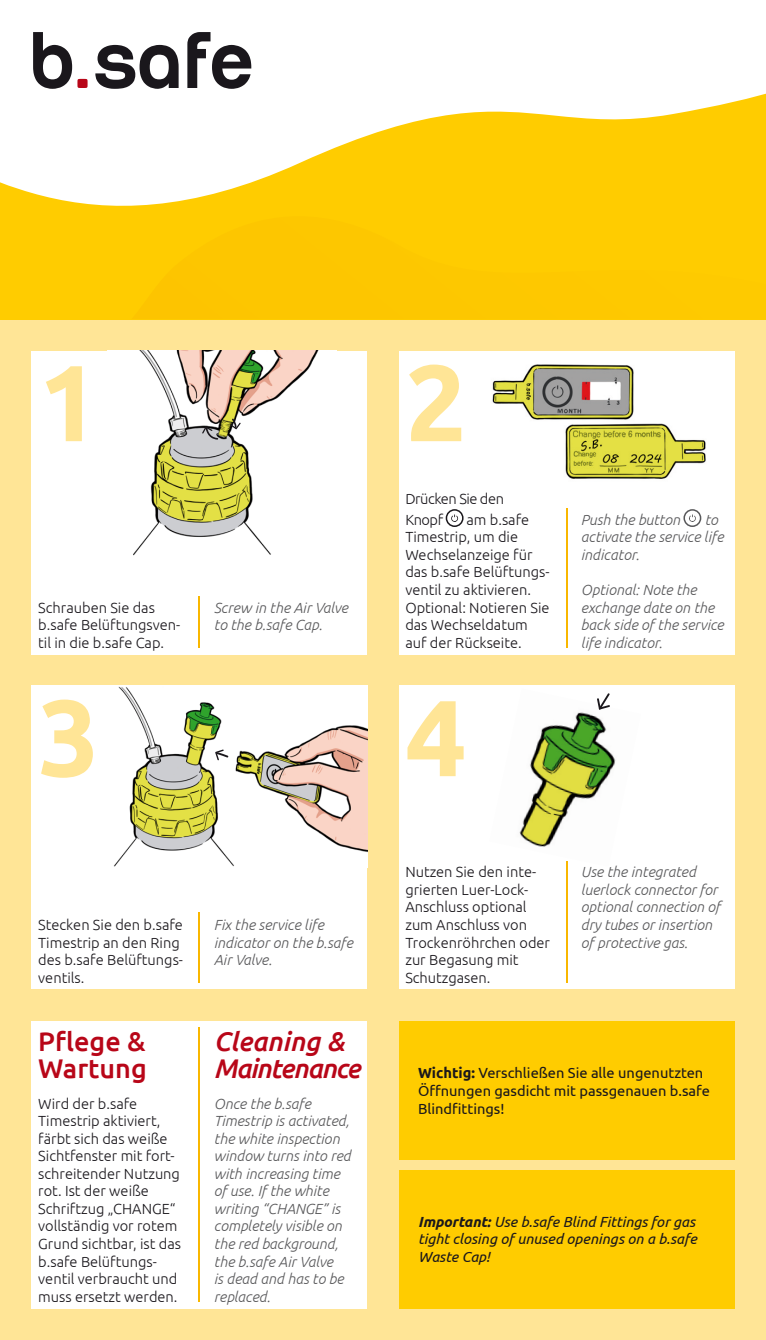
<style>
.page{position:relative;width:766px;height:1340px;background:#fff}
.page>*{position:absolute;margin:0;border:0;box-sizing:border-box;transform-origin:0 0}
.t1{font:700 108px "Ubuntu";color:#ffe596}
.t2{font:italic 500 27px/27px "Ubuntu";letter-spacing:-.04em;color:#b80618}
.t3{font:500 27px/27px "Ubuntu";color:#b80618}
.t4{font:300 14.62px/17.6px "Ubuntu";color:#1a171c}
.t5{font:italic 300 14.62px/17.6px "Ubuntu";color:#58585a}
.t6{font:14.62px/17.6px "Ubuntu";color:#1a171c}
.t7{font:italic 14.62px/17.6px "Ubuntu";color:#1a171c}
.t8{font:300 14.62px/20.7px "Ubuntu";letter-spacing:-.03em;color:#1a171c}
.s1{font-weight:700}
</style>
<div class="page">
<div style="left:0;top:319px;width:765px;height:1020px;background:#ffe596"></div>
<svg style="left:0;top:60px;width:765px;height:259px;fill:#fc0"></svg>
<div style="left:131px;top:216px;width:634px;height:103px;background:#fec900"></div>
<svg style="left:187px;top:32px;width:64px;height:57px"></svg>
<svg style="left:95px;top:45px;width:83px;height:44px"></svg>
<svg style="left:33px;top:32px;width:55px;height:57px"></svg>
<div style="left:399px;top:1020px;width:334px;height:287px;background:#fc0"></div>
<div style="left:399px;top:1159px;width:334px;height:10px;background:#ffe596"></div>
<div style="left:32px;top:351px;width:335px;height:303px;background:#fff"></div>
<hr style="left:199px;top:596px;width:1px;height:51px;background:#f9b700">
<img style="left:133px;top:351px;width:185px;height:205px">
<svg style="left:230px;top:418px;width:10px;height:11px"></svg>
<svg style="left:202px;top:426px;width:16px;height:13px"></svg>
<div style="left:399px;top:351px;width:334px;height:303px;background:#fff"></div>
<img style="left:492px;top:364px;width:142px;height:56px">
<img style="left:565px;top:423px;width:141px;height:56px">
<svg style="left:445px;top:509px;width:18px;height:18px"></svg>
<hr style="left:565px;top:508px;width:2px;height:139px;background:#f9b700">
<svg style="left:683px;top:509px;width:18px;height:18px"></svg>
<div style="left:32px;top:686px;width:335px;height:303px;background:#fff"></div>
<hr style="left:199px;top:912px;width:1px;height:70px;background:#f9b700">
<img style="left:114px;top:686px;width:253px;height:181px">
<svg style="left:215px;top:749px;width:13px;height:11px"></svg>
<div style="left:399px;top:686px;width:334px;height:303px;background:#fff"></div>
<hr style="left:565px;top:861px;width:2px;height:121px;background:#f9b700">
<img style="left:519px;top:709px;width:97px;height:157px">
<svg style="left:597px;top:693px;width:13px;height:16px"></svg>
<div style="left:32px;top:1020px;width:335px;height:287px;background:#fff"></div>
<hr style="left:199px;top:1027px;width:1px;height:274px;background:#f9b700">
<h1 class="t1" style="left:38px;top:337px;width:63px">1</h1>
<p class="t4" style="left:38px;top:598px;width:143px">Schrauben Sie das b.safe Belüftungsven&shy;til in die b.safe Cap.</p>
<p class="t5" style="left:214px;top:598px;width:136px">Screw in the Air Valve to the b.safe Cap.</p>
<h1 class="t1" style="left:38px;top:672px;width:63px">3</h1>
<p class="t4" style="left:38px;top:915px;width:146px">Stecken Sie den b.safe<br>Timestrip an den Ring des b.safe Belüftungs&shy;ventils.</p>
<p class="t5" style="left:214px;top:915px;width:140px">Fix the service life indicator on the b.safe<br>Air Valve.</p>
<h2 class="t3" style="left:38px;top:1027px;width:110px">Pflege &amp;<br>Wartung</h2>
<p class="t4" style="left:38px;top:1094px;width:144px">Wird der b.safe<br>Timestrip aktiviert, färbt sich das weiße<br>Sichtfenster mit fort&shy;schreitender Nutzung rot. Ist der weiße<br>Schriftzug „CHANGE“ vollständig vor rotem<br>Grund sichtbar, ist das b.safe Belüftungs&shy;ventil verbraucht und muss ersetzt werden.</p>
<h2 class="t2" style="left:214px;top:1027px;width:148px">Cleaning &amp;<br>Maintenance</h2>
<p class="t5" style="left:214px;top:1094px;width:138px">Once the b.safe<br>Timestrip is activated, the white inspection window turns into red with increasing time of use. If the white writing “CHANGE” is completely visible on the red background, the b.safe Air Valve<br>is dead and has to be replaced.</p>
<h1 class="t1" style="left:405px;top:337px;width:63px">2</h1>
<p class="t8" style="left:405px;top:488px;width:100px">Drücken Sie den<br>Knopf</p>
<p class="t4" style="left:405px;top:510px;width:146px;text-indent:61px">am b.safe<br>Timestrip, um die<br>Wechselanzeige für das b.safe Belüftungs&shy;ventil zu aktivieren.<br>Optional: Notieren Sie das Wechseldatum auf der Rückseite.</p>
<p class="t5" style="left:580px;top:510px;width:101px">Push the button</p>
<p class="t5" style="left:580px;top:510px;width:144px;text-indent:124px">to activate the service life indicator.</p>
<p class="t5" style="left:580px;top:580px;width:144px">Optional: Note the exchange date on the back side of the service life indicator.</p>
<h1 class="t1" style="left:405px;top:672px;width:63px">4</h1>
<p class="t4" style="left:405px;top:863px;width:146px">Nutzen Sie den inte&shy;grierten Luer-Lock-<br>Anschluss optional zum Anschluss von<br>Trockenröhrchen oder zur Begasung mit<br>Schutzgasen.</p>
<p class="t5" style="left:580px;top:863px;width:141px">Use the integrated luerlock connector for optional connection of dry tubes or insertion of protective gas.</p>
<p class="t6" style="left:418px;top:1064px;width:293px"><span class="s1">Wichtig:</span> Verschließen Sie alle ungenutzten<br>Öffnungen gasdicht mit passgenauen b.safe<br>Blindfittings!</p>
<p class="t7" style="left:418px;top:1212px;width:280px"><span class="s1">Important:</span> Use b.safe Blind Fittings for gas tight closing of unused openings on a b.safe<br>Waste Cap!</p>
</div>
